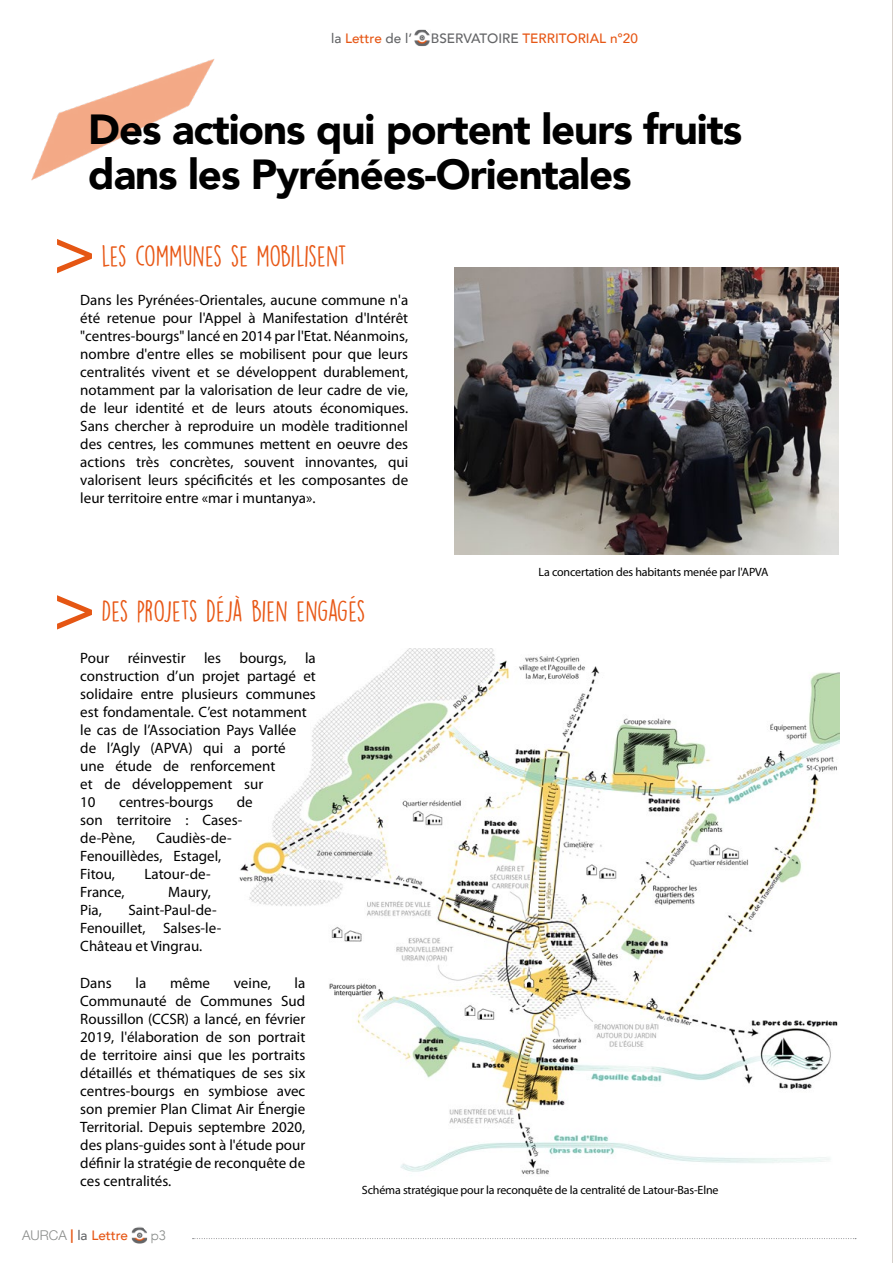
<style>
.page{position:relative;width:893px;height:1263px;background:#fff}
.page>*{position:absolute;margin:0;border:0;box-sizing:border-box;transform-origin:0 0}
.t1{font:72.15px "Helvetica";color:#e55613}
.t2{font:900 42px/45px "Avenir";letter-spacing:-.025em;color:#000}
.t3{font:27px "DK Lemon Yellow Sun";letter-spacing:-.03em;color:#e85816}
.t4{font:15px/18px "Myriad Pro";color:#000}
.t5{font:500 13.5px "Avenir";color:#e65614}
.t6{font:300 13.5px "Avenir";color:#898c8a}
.t7{font:12px "Myriad Pro";letter-spacing:-.015em;color:#000}
.s1{color:#646567}
.s2{font-family:"Helvetica Neue LT Std";font-weight:300;color:#8a8c8a}
.s3{font-family:"Helvetica Neue LT Std";font-weight:700;color:#e55613}
</style>
<div class="page">
<img style="left:133px;top:1229px;width:13px;height:13px">
<div style="left:131px;top:1227px;width:17px;height:17px;border:1px solid #fff"></div>
<svg style="left:143px;top:1227px;width:5px;height:6px"></svg>
<img style="left:416px;top:31px;width:12px;height:14px">
<div style="left:414px;top:29px;width:16px;height:18px;border:1px solid #fff"></div>
<svg style="left:426px;top:29px;width:5px;height:7px"></svg>
<svg style="left:193px;top:1238px;width:663px;height:1px"></svg>
<img style="left:239px;top:648px;width:601px;height:527px">
<img style="left:455px;top:268px;width:384px;height:286px">
<img style="left:31px;top:59px;width:184px;height:122px">
<hr style="left:892px;top:0;width:1px;height:1263px;background:#b1a59b">
<p class="t5" style="left:331px;top:26px;width:308px"><span class="s1">la</span> Lettre <span class="s1">de l’ OBSERVATOIRE</span> TERRITORIAL n°20</p>
<h2 class="t2" style="left:88px;top:106px;width:655px">Des actions qui portent leurs fruits dans les Pyrénées-Orientales</h2>
<h1 class="t1" style="left:54px;top:207px;width:44px">&gt;</h1>
<h3 class="t3" style="left:102px;top:240px;width:247px">LES COMMUNES SE MOBILISENT</h3>
<p class="t4" style="left:80px;top:291px;width:329px;text-align:justify">Dans les Pyrénées-Orientales, aucune commune n'a été retenue pour l'Appel à Manifestation d'Intérêt "centres-bourgs" lancé en 2014 par l'Etat. Néanmoins, nombre d'entre elles se mobilisent pour que leurs centralités vivent et se développent durablement, notamment par la valorisation de leur cadre de vie, de leur identité et de leurs atouts économiques.<br>Sans chercher à reproduire un modèle traditionnel des centres, les communes mettent en oeuvre des actions très concrètes, souvent innovantes, qui valorisent leurs spécificités et les composantes de leur territoire entre «mar i muntanya».</p>
<h1 class="t1" style="left:54px;top:563px;width:44px">&gt;</h1>
<h3 class="t3" style="left:102px;top:595px;width:265px">DES PROJETS DÉJÀ BIEN ENGAGÉS</h3>
<p class="t4" style="left:80px;top:648px;width:237px">Pour réinvestir les bourgs, la construction d’un projet partagé et solidaire entre plusieurs communes est fondamentale. C’est notamment le cas de l’Association Pays Vallée de l’Agly (APVA) qui a porté<br>une étude de renforcement<br>et de développement sur<br>10</p>
<p class="t4" style="left:80px;top:792px;width:174px;text-indent:157px">de son territoire : Cases&shy;de-Pène,</p>
<p class="t4" style="left:119px;top:792px;width:96px">centres-bourgs</p>
<p class="t4" style="left:80px;top:828px;width:153px;text-indent:76px">Caudiès-de-<br>Fenouillèdes, Estagel,<br>Fitou,</p>
<p class="t4" style="left:144px;top:864px;width:68px">Latour-de-</p>
<p class="t4" style="left:80px;top:882px;width:46px">France,</p>
<p class="t4" style="left:168px;top:882px;width:44px">Maury,</p>
<p class="t4" style="left:80px;top:900px;width:23px">Pia,</p>
<p class="t4" style="left:80px;top:900px;width:142px;text-indent:48px">Saint-Paul-de-<br>Fenouillet, Salses-le-<br>Château et Vingrau.</p>
<p class="t7" style="left:539px;top:565px;width:231px">La concertation des habitants menée par l'APVA</p>
<p class="t4" style="left:80px;top:974px;width:227px;text-align:justify;text-indent:214px">la Communauté de Communes Sud Roussillon (CCSR) a lancé, en février 2019, l'élaboration de son portrait de territoire ainsi que les portraits détaillés et thématiques de ses six centres-bourgs en symbiose avec son premier Plan Climat Air Énergie Territorial. Depuis septembre 2020, des plans-guides sont à l'étude pour définir la stratégie de reconquête de ces centralités.</p>
<p class="t4" style="left:80px;top:974px;width:33px">Dans</p>
<p class="t4" style="left:136px;top:974px;width:12px">la</p>
<p class="t4" style="left:170px;top:974px;width:42px">même</p>
<p class="t4" style="left:234px;top:974px;width:38px">veine,</p>
<p class="t5" style="left:22px;top:1223px;width:108px"><span class="s2">AURCA</span> <span class="s3">|</span> <span class="s1">la</span> Lettre</p>
<p class="t6" style="left:151px;top:1227px;width:17px">p3</p>
<p class="t7" style="left:362px;top:1183px;width:358px">Schéma stratégique pour la reconquête de la centralité de Latour-Bas-Elne</p>
</div>
